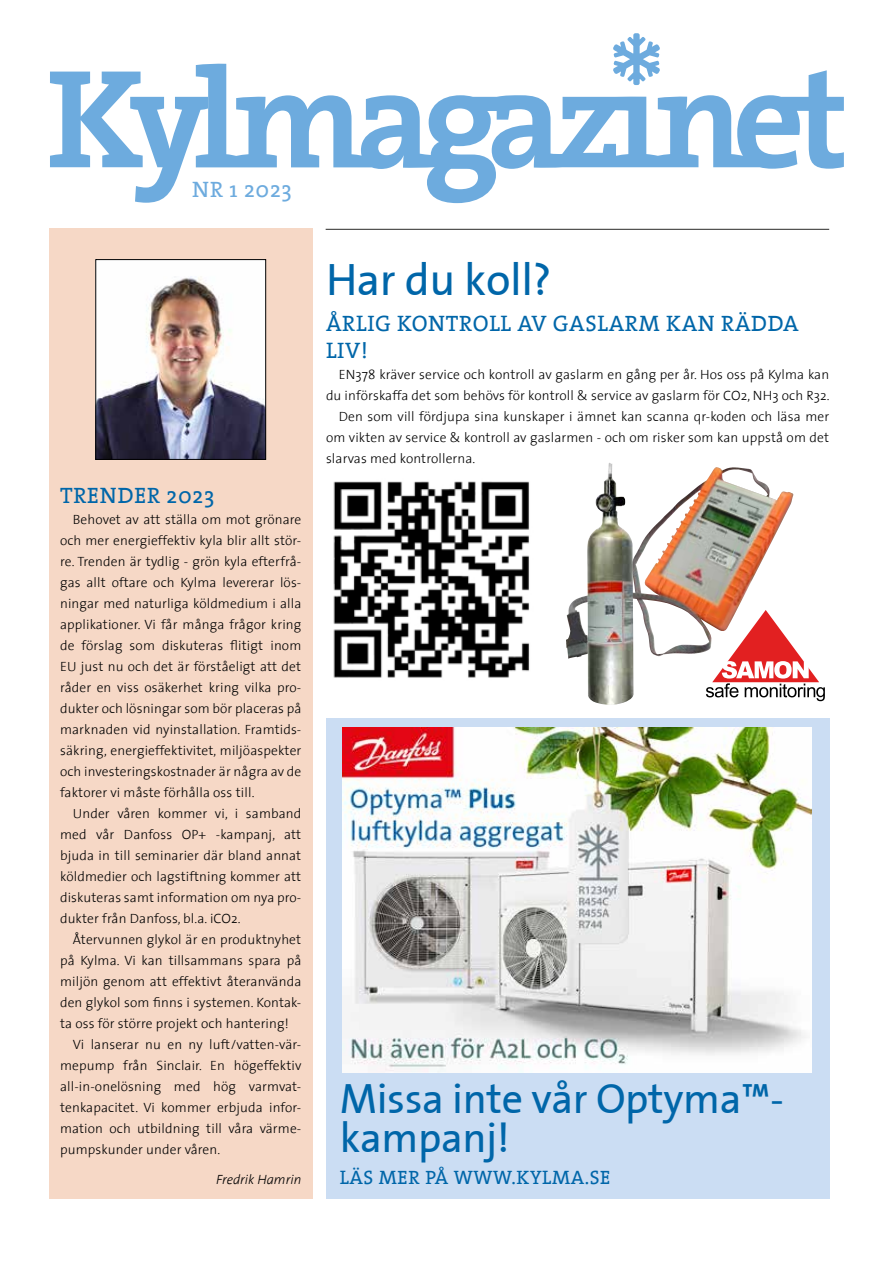
<style>
.page{position:relative;width:893px;height:1263px;background:#fff}
.page>*{position:absolute;margin:0;border:0;box-sizing:border-box;transform-origin:0 0}
.t1{font:45px "The Sans Plain";letter-spacing:-.01em;color:#0066a9}
.t2{font:42px/39px "The Sans Plain";letter-spacing:-.01em;color:#0066a9}
.t3{font:22.5px/27px "The Serif";letter-spacing:.03em;color:#0066a9}
.t4{font:22.5px "The Serif";letter-spacing:.03em;color:#6dabde}
.t5{font:19.5px "The Serif";letter-spacing:.03em;color:#0066a9}
.t6{font:300 13.5px/21px "The Sans";letter-spacing:.01em;color:#000;text-align:justify}
.t7{font:italic 300 13.5px "The Sans";color:#000}
</style>
<div class="page">
<div style="left:49px;top:228px;width:264px;height:971px;background:#f6d8c6"></div>
<hr style="left:326px;top:229px;width:503px;height:1px;background:#282827">
<svg style="left:196px;top:64px;width:648px;height:139px"></svg>
<svg style="left:611px;top:33px;width:50px;height:53px"></svg>
<svg style="left:50px;top:72px;width:158px;height:131px"></svg>
<img style="left:98px;top:261px;width:166px;height:197px">
<div style="left:96px;top:259px;width:170px;height:201px;border:1px solid #000"></div>
<div style="left:326px;top:718px;width:503px;height:481px;background:#cbddf3"></div>
<img style="left:333px;top:481px;width:197px;height:197px">
<svg style="left:706px;top:648px;width:119px;height:53px"></svg>
<img style="left:566px;top:467px;width:228px;height:192px">
<img style="left:587px;top:463px;width:46px;height:242px">
<img style="left:343px;top:727px;width:468px;height:345px">
<h3 class="t4" style="left:192px;top:171px;width:101px">NR 1 2023</h3>
<h3 class="t3" style="left:60px;top:481px;width:156px">TRENDER 2023</h3>
<p class="t6" style="left:60px;top:508px;width:243px;text-indent:13px">Behovet av att ställa om mot grönare och mer energieffektiv kyla blir allt stör&shy;re. Trenden är tydlig - grön kyla efterfrå&shy;gas allt oftare och Kylma levererar lös&shy;ningar med naturliga köldmedium i alla applikationer. Vi får många frågor kring de förslag som diskuteras flitigt inom EU just nu och det är förståeligt att det råder en viss osäkerhet kring vilka pro&shy;dukter och lösningar som bör placeras på marknaden vid nyinstallation. Framtids&shy;säkring, energieffektivitet, miljöaspekter och investeringskostnader är några av de faktorer vi måste förhålla oss till.</p>
<p class="t6" style="left:60px;top:802px;width:243px;text-indent:13px">Under våren kommer vi, i samband med vår Danfoss OP+ -kampanj, att bjuda in till seminarier där bland annat köldmedier och lagstiftning kommer att diskuteras samt information om nya pro&shy;dukter från Danfoss, bl.a. iCO2.</p>
<p class="t6" style="left:73px;top:928px;width:230px">Återvunnen glykol är en produktnyhet</p>
<p class="t6" style="left:60px;top:949px;width:243px">på Kylma. Vi kan tillsammans spara på</p>
<p class="t6" style="left:60px;top:970px;width:243px">miljön genom att effektivt återanvända</p>
<p class="t6" style="left:60px;top:991px;width:243px">den glykol som finns i systemen. Kontak-</p>
<p class="t6" style="left:60px;top:1012px;width:230px">ta oss för större projekt och hantering!</p>
<p class="t6" style="left:73px;top:1033px;width:230px">Vi lanserar nu en ny luft/vatten-vär-</p>
<p class="t6" style="left:60px;top:1054px;width:243px">mepump från Sinclair. En högeffektiv</p>
<p class="t6" style="left:60px;top:1075px;width:243px">all-in-onelösning med hög varmvat-</p>
<p class="t6" style="left:60px;top:1096px;width:243px">tenkapacitet. Vi kommer erbjuda infor-</p>
<p class="t6" style="left:60px;top:1117px;width:243px">mation och utbildning till våra värme-</p>
<p class="t6" style="left:60px;top:1138px;width:162px">pumpskunder under våren.</p>
<p class="t7" style="left:216px;top:1168px;width:87px">Fredrik Hamrin</p>
<h1 class="t1" style="left:326px;top:242px;width:227px">Har du koll?</h1>
<h3 class="t3" style="left:326px;top:309px;width:474px">ÅRLIG KONTROLL AV GASLARM KAN RÄDDA<br>LIV!</h3>
<p class="t6" style="left:339px;top:363px;width:492px">EN378 kräver service och kontroll av gaslarm en gång per år. Hos oss på Kylma kan</p>
<p class="t6" style="left:326px;top:384px;width:505px">du införskaffa det som behövs för kontroll &amp; service av gaslarm för CO2, NH3 och R32.</p>
<p class="t6" style="left:339px;top:405px;width:492px">Den som vill fördjupa sina kunskaper i ämnet kan scanna qr-koden och läsa mer</p>
<p class="t6" style="left:326px;top:426px;width:504px">om vikten av service &amp; kontroll av gaslarmen - och om risker som kan uppstå om det</p>
<p class="t6" style="left:326px;top:447px;width:151px">slarvas med kontrollerna.</p>
<h2 class="t2" style="left:340px;top:1078px;width:446px">Missa inte vår Optyma™- kampanj!</h2>
<h3 class="t5" style="left:340px;top:1161px;width:272px">LÄS MER PÅ WWW.KYLMA.SE</h3>
</div>
